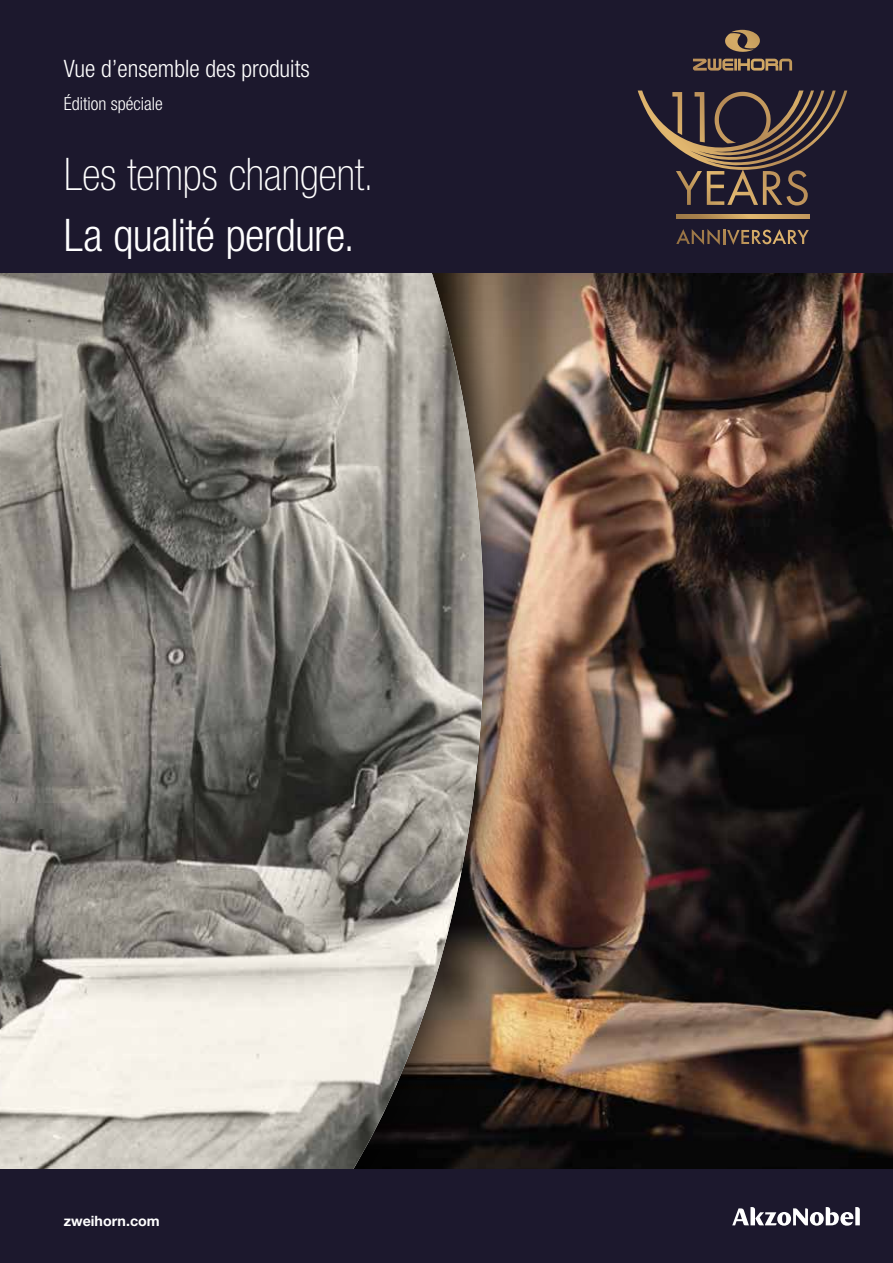
<style>
.page{position:relative;width:893px;height:1263px;background:#fff}
.page>*{position:absolute;margin:0;border:0;box-sizing:border-box;transform-origin:0 0}
.t1{font:100 condensed 45px "Helvetica Neue";letter-spacing:-.005em;color:#fff}
.t2{font:300 condensed 45px "Helvetica Neue";letter-spacing:-.015em;color:#fff}
.t3{font:300 condensed 24px "Helvetica Neue";color:#fff}
.t4{font:300 condensed 18px "Helvetica Neue";color:#fff}
.t5{font:700 14.25px "Helvetica Neue";color:#fff}
</style>
<div class="page">
<img style="left:532px;top:272px;width:361px;height:898px">
<div style="left:0;top:0;width:532px;height:1263px;background:#000;opacity:.75"></div>
<img style="left:0;top:272px;width:484px;height:898px">
<div style="left:0;top:0;width:893px;height:272px;background:#1c182d"></div>
<svg style="left:672px;top:91px;width:164px;height:114px"></svg>
<svg style="left:676px;top:229px;width:133px;height:16px"></svg>
<svg style="left:725px;top:30px;width:35px;height:22px"></svg>
<svg style="left:693px;top:59px;width:99px;height:12px"></svg>
<svg style="left:677px;top:215px;width:133px;height:4px"></svg>
<div style="left:0;top:1170px;width:893px;height:93px;background:#1c182d"></div>
<svg style="left:732px;top:1207px;width:128px;height:19px"></svg>
<p class="t3" style="left:64px;top:55px;width:248px">Vue d’ensemble des produits</p>
<p class="t4" style="left:64px;top:93px;width:100px">Édition spéciale</p>
<h1 class="t1" style="left:64px;top:149px;width:312px">Les temps changent.</h1>
<h1 class="t2" style="left:64px;top:209px;width:292px">La qualité perdure.</h1>
<p class="t5" style="left:64px;top:1212px;width:98px">zweihorn.com</p>
</div>
